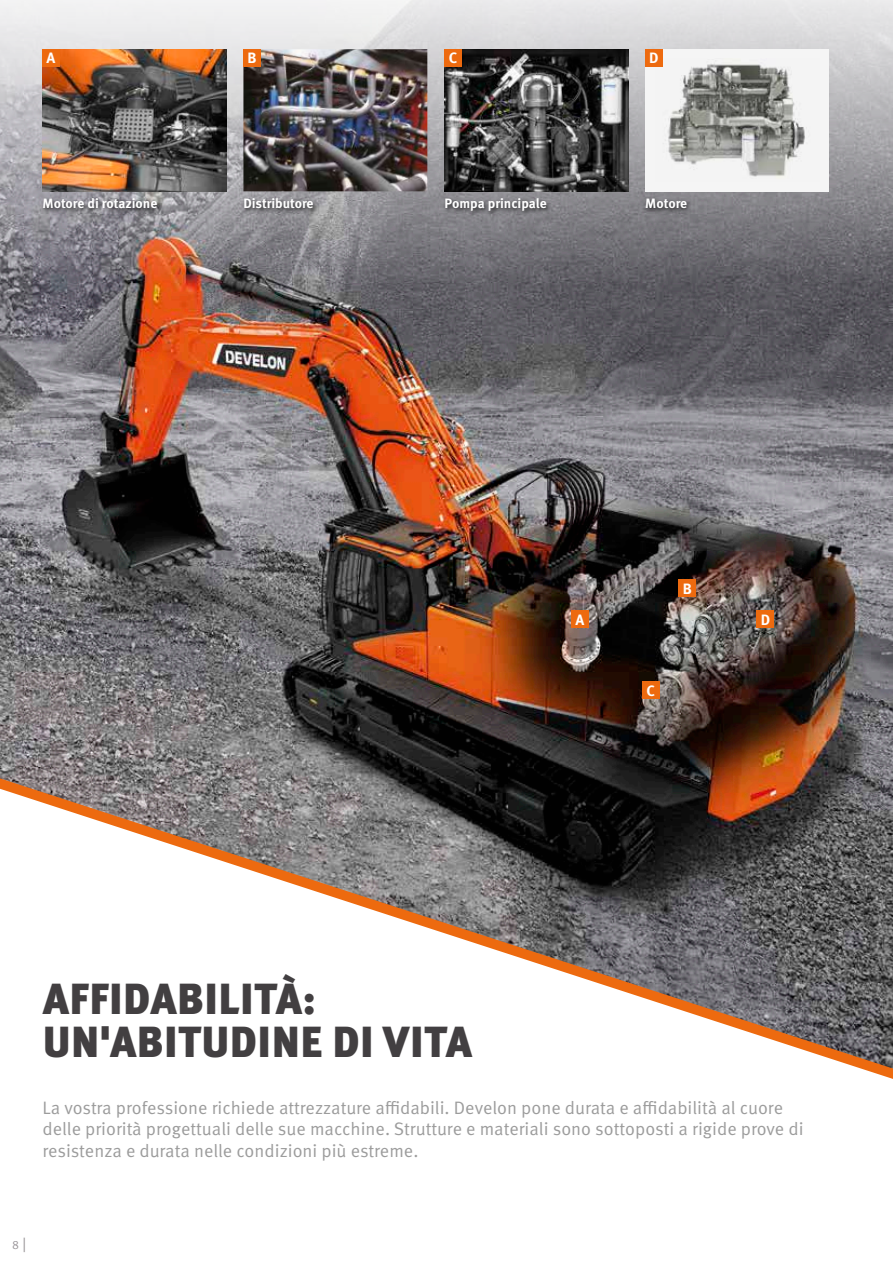
<style>
.page{position:relative;width:893px;height:1263px;background:#fff}
.page>*{position:absolute;margin:0;border:0;box-sizing:border-box;transform-origin:0 0}
.t1{font:900 43.5px/43.5px "Meta Pro";letter-spacing:.01em;color:#423f41}
.t2{font:18px/21.6px "Meta Pro Norm";color:#9c9c9c}
.t3{font:700 15px "Meta Pro";color:#fff}
.t4{font:700 13.5px "Meta Pro";color:#fff}
.t5{font:12px "Meta Pro Norm";color:#979296}
.s1{font-size:15px}
</style>
<div class="page">
<img style="left:0;top:285px;width:893px;height:493px">
<svg style="left:0;top:0;width:893px;height:285px;background:#a6a3a6"></svg>
<svg style="left:0;top:778px;width:893px;height:301px"></svg>
<div style="left:571px;top:610px;width:17px;height:17px;background:#ed6a0f"></div>
<div style="left:679px;top:579px;width:17px;height:17px;background:#ed6a0f"></div>
<div style="left:642px;top:681px;width:17px;height:18px;background:#ed6a0f"></div>
<div style="left:757px;top:610px;width:17px;height:17px;background:#ed6a0f"></div>
<img style="left:43px;top:49px;width:183px;height:142px">
<img style="left:243px;top:49px;width:184px;height:142px">
<img style="left:444px;top:49px;width:184px;height:142px">
<div style="left:645px;top:49px;width:184px;height:142px;background:#f5f5f5"></div>
<img style="left:655px;top:59px;width:150px;height:118px">
<div style="left:43px;top:49px;width:17px;height:17px;background:#ed6a0f"></div>
<div style="left:243px;top:49px;width:17px;height:17px;background:#ed6a0f"></div>
<div style="left:444px;top:49px;width:17px;height:17px;background:#ed6a0f"></div>
<div style="left:645px;top:49px;width:17px;height:17px;background:#ed6a0f"></div>
<div style="left:40px;top:196px;width:123px;height:18px;background:#000;opacity:.75"></div>
<div style="left:242px;top:196px;width:77px;height:18px;background:#000;opacity:.75"></div>
<div style="left:443px;top:196px;width:109px;height:21px;background:#000;opacity:.75"></div>
<div style="left:643px;top:196px;width:50px;height:18px;background:#000;opacity:.75"></div>
<p class="t3" style="left:47px;top:46px;width:10px">A</p>
<p class="t3" style="left:247px;top:46px;width:11px">B</p>
<p class="t3" style="left:449px;top:46px;width:10px">C</p>
<p class="t3" style="left:649px;top:46px;width:11px">D</p>
<p class="t4" style="left:43px;top:193px;width:116px">Motore di rotazione</p>
<p class="t4" style="left:243px;top:193px;width:72px">Distributore</p>
<p class="t4" style="left:444px;top:193px;width:104px">Pompa principale</p>
<p class="t4" style="left:645px;top:193px;width:43px">Motore</p>
<p class="t3" style="left:575px;top:607px;width:10px">A</p>
<p class="t3" style="left:683px;top:577px;width:11px">B</p>
<p class="t3" style="left:646px;top:679px;width:10px">C</p>
<p class="t3" style="left:761px;top:607px;width:11px">D</p>
<h1 class="t1" style="left:43px;top:975px;width:431px">AFFIDABILITÀ:<br>UN'ABITUDINE DI VITA</h1>
<p class="t2" style="left:43px;top:1095px;width:763px">La vostra professione richiede attrezzature affidabili. Develon pone durata e affidabilità al cuore delle priorità progettuali delle sue macchine. Strutture e materiali sono sottoposti a rigide prove di resistenza e durata nelle condizioni più estreme.</p>
<p class="t5" style="left:12px;top:1235px;width:16px">8 <span class="s1">|</span></p>
</div>
